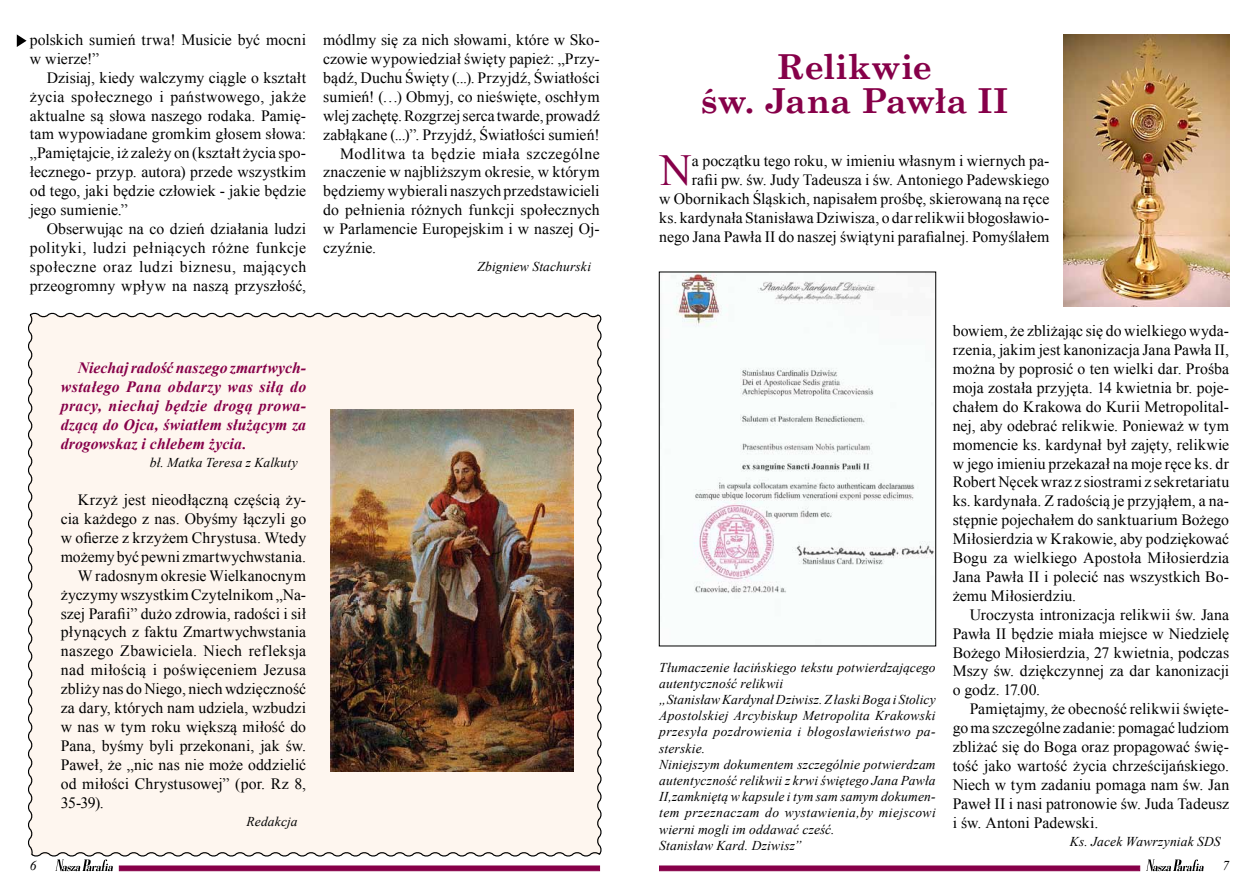
<style>
.page{position:relative;width:1259px;height:893px;background:#fff}
.page>*{position:absolute;margin:0;border:0;box-sizing:border-box;transform-origin:0 0}
.t1{font:44.25px "Times New Roman";color:#860049}
.t2{font:700 34.5px/34.5px "Century Schoolbook";letter-spacing:-.015em;color:#860049;text-align:center}
.t3{font:15.75px/18.9px "Times New Roman";letter-spacing:.005em;color:#000;text-align:justify}
.t4{font:italic 700 15.75px/18.9px "Times New Roman";letter-spacing:.01em;color:#860049;text-align:justify}
.t5{font:15.75px "Times New Roman";letter-spacing:.035em;color:#000}
.t6{font:italic 13.5px/16.2px "Times New Roman";letter-spacing:.015em;color:#000}
</style>
<div class="page">
<svg style="left:1146px;top:859px;width:57px;height:12px"></svg>
<svg style="left:659px;top:866px;width:481px;height:5px;background:#87034b"></svg>
<svg style="left:55px;top:859px;width:58px;height:12px"></svg>
<svg style="left:119px;top:866px;width:481px;height:5px;background:#87034b"></svg>
<div style="left:28px;top:312px;width:574px;height:545px;background:#fef6ef"></div>
<img style="left:1063px;top:34px;width:166px;height:272px">
<img style="left:671px;top:274px;width:263px;height:320px">
<div style="left:659px;top:272px;width:277px;height:374px;border:1px solid #000"></div>
<img style="left:331px;top:409px;width:242px;height:362px">
<svg style="left:17px;top:34px;width:10px;height:13px"></svg>
<p class="t3" style="left:30px;top:30px;width:278px">polskich sumień trwa! Musicie być mocni w wierze!”</p>
<p class="t3" style="left:30px;top:68px;width:278px;text-indent:17px">Dzisiaj, kiedy walczymy ciągle o kształt życia społecznego i państwowego, jakże aktualne są słowa naszego rodaka. Pamię&shy;tam wypowiadane gromkim głosem słowa: „Pamiętajcie, iż zależy on (kształt życia spo&shy;łecznego- przyp. autora) przede wszystkim od tego, jaki będzie człowiek - jakie będzie jego sumienie.”</p>
<p class="t3" style="left:30px;top:219px;width:278px;text-indent:17px">Obserwując na co dzień działania ludzi polityki, ludzi pełniących różne funkcje społeczne oraz ludzi biznesu, mających przeogromny wpływ na naszą przyszłość,</p>
<p class="t3" style="left:323px;top:30px;width:278px">módlmy się za nich słowami, które w Sko-</p>
<p class="t3" style="left:323px;top:49px;width:278px">czowie wypowiedział święty papież: „Przy-</p>
<p class="t3" style="left:323px;top:68px;width:278px">bądź, Duchu Święty (...). Przyjdź, Światłości</p>
<p class="t3" style="left:323px;top:87px;width:278px">sumień! (…) Obmyj, co nieświęte, oschłym</p>
<p class="t3" style="left:323px;top:106px;width:278px">wlej zachętę. Rozgrzej serca twarde, prowadź</p>
<p class="t3" style="left:323px;top:125px;width:278px">zabłąkane (...)”. Przyjdź, Światłości sumień!</p>
<p class="t5" style="left:340px;top:143px;width:261px">Modlitwa ta będzie miała szczególne</p>
<p class="t3" style="left:323px;top:162px;width:278px">znaczenie w najbliższym okresie, w którym</p>
<p class="t3" style="left:323px;top:181px;width:278px">będziemy wybierali naszych przedstawicieli</p>
<p class="t3" style="left:323px;top:200px;width:278px">do pełnienia różnych funkcji społecznych</p>
<p class="t3" style="left:323px;top:219px;width:278px">w Parlamencie Europejskim i w naszej Oj-</p>
<p class="t3" style="left:323px;top:238px;width:54px">czyźnie.</p>
<p class="t6" style="left:477px;top:258px;width:115px">Zbigniew Stachurski</p>
<p class="t4" style="left:61px;top:358px;width:247px;text-indent:17px">Niechaj radość naszego zmartwych&shy;wstałego Pana obdarzy was siłą do pracy, niechaj będzie drogą prowa&shy;dzącą do Ojca, światłem służącym za drogowskaz i chlebem życia.</p>
<p class="t6" style="left:150px;top:454px;width:149px">bł. Matka Teresa z Kalkuty</p>
<p class="t3" style="left:78px;top:490px;width:230px">Krzyż jest nieodłączną częścią ży-</p>
<p class="t3" style="left:61px;top:509px;width:247px">cia każdego z nas. Obyśmy łączyli go</p>
<p class="t3" style="left:61px;top:528px;width:247px">w ofierze z krzyżem Chrystusa. Wtedy</p>
<p class="t3" style="left:61px;top:547px;width:247px">możemy być pewni zmartwychwstania.</p>
<p class="t3" style="left:78px;top:566px;width:230px">W radosnym okresie Wielkanocnym</p>
<p class="t3" style="left:61px;top:585px;width:247px">życzymy wszystkim Czytelnikom „Na-</p>
<p class="t3" style="left:61px;top:604px;width:247px">szej Parafii” dużo zdrowia, radości i sił</p>
<p class="t3" style="left:61px;top:622px;width:247px">płynących z faktu Zmartwychwstania</p>
<p class="t3" style="left:61px;top:641px;width:247px">naszego Zbawiciela. Niech refleksja</p>
<p class="t3" style="left:61px;top:660px;width:247px">nad miłością i poświęceniem Jezusa</p>
<p class="t3" style="left:61px;top:679px;width:247px">zbliży nas do Niego, niech wdzięczność</p>
<p class="t3" style="left:61px;top:698px;width:247px">za dary, których nam udziela, wzbudzi</p>
<p class="t3" style="left:61px;top:717px;width:247px">w nas w tym roku większą miłość do</p>
<p class="t3" style="left:61px;top:736px;width:247px">Pana, byśmy byli przekonani, jak św.</p>
<p class="t3" style="left:61px;top:755px;width:247px">Paweł, że „nic nas nie może oddzielić</p>
<p class="t3" style="left:61px;top:774px;width:247px">od miłości Chrystusowej” (por. Rz 8,</p>
<p class="t3" style="left:61px;top:793px;width:45px">35-39).</p>
<p class="t6" style="left:247px;top:813px;width:53px">Redakcja</p>
<h2 class="t2" style="left:700px;top:50px;width:310px">Relikwie<br>św. Jana Pawła II</h2>
<p class="t3" style="left:659px;top:151px;width:392px;text-align:right">a początku tego roku, w imieniu własnym i wiernych pa-<br>rafii pw. św. Judy Tadeusza i św. Antoniego Padewskiego<br>w Obornikach Śląskich, napisałem prośbę, skierowaną na ręce ks. kardynała Stanisława Dziwisza, o dar relikwii błogosławio&shy;nego Jana Pawła II do naszej świątyni parafialnej. Pomyślałem</p>
<h1 class="t1" style="left:660px;top:140px;width:33px">N</h1>
<p class="t6" style="left:659px;top:659px;width:278px">Tłumaczenie łacińskiego tekstu potwierdzającego autentyczność relikwii<br>„Stanisław Kardynał Dziwisz. Z łaski Boga i Stolicy Apostolskiej Arcybiskup Metropolita Krakowski przesyła pozdrowienia i błogosławieństwo pa&shy;sterskie.<br>Niniejszym dokumentem szczególnie potwierdzam autentyczność relikwii z krwi świętego Jana Pawła II,zamkniętą w kapsule i tym sam samym dokumen&shy;tem przeznaczam do wystawienia,by miejscowi wierni mogli im oddawać cześć.<br>Stanisław Kard. Dziwisz”</p>
<p class="t3" style="left:952px;top:321px;width:278px">bowiem, że zbliżając się do wielkiego wyda&shy;rzenia, jakim jest kanonizacja Jana Pawła II, można by poprosić o ten wielki dar. Prośba moja została przyjęta. 14 kwietnia br. poje&shy;chałem do Krakowa do Kurii Metropolital&shy;nej, aby odebrać relikwie. Ponieważ w tym momencie ks. kardynał był zajęty, relikwie w jego imieniu przekazał na moje ręce ks. dr Robert Nęcek wraz z siostrami z sekretariatu ks. kardynała. Z radością je przyjąłem, a na&shy;stępnie pojechałem do sanktuarium Bożego Miłosierdzia w Krakowie, aby podziękować Bogu za wielkiego Apostoła Miłosierdzia Jana Pawła II i polecić nas wszystkich Bo&shy;żemu Miłosierdziu.</p>
<p class="t3" style="left:952px;top:605px;width:278px;text-indent:17px">Uroczysta intronizacja relikwii św. Jana Pawła II będzie miała miejsce w Niedzielę Bożego Miłosierdzia, 27 kwietnia, podczas Mszy św. dziękczynnej za dar kanonizacji o godz. 17.00.</p>
<p class="t3" style="left:952px;top:699px;width:278px;text-indent:17px">Pamiętajmy, że obecność relikwii święte&shy;go ma szczególne zadanie: pomagać ludziom zbliżać się do Boga oraz propagować świę&shy;tość jako wartość życia chrześcijańskiego.<br>Niech w tym zadaniu pomaga nam św. Jan Paweł II i nasi patronowie św. Juda Tadeusz i św. Antoni Padewski.</p>
<p class="t6" style="left:1069px;top:833px;width:152px">Ks. Jacek Wawrzyniak SDS</p>
<p class="t6" style="left:30px;top:857px;width:8px">6</p>
<p class="t6" style="left:1222px;top:857px;width:8px">7</p>
</div>
